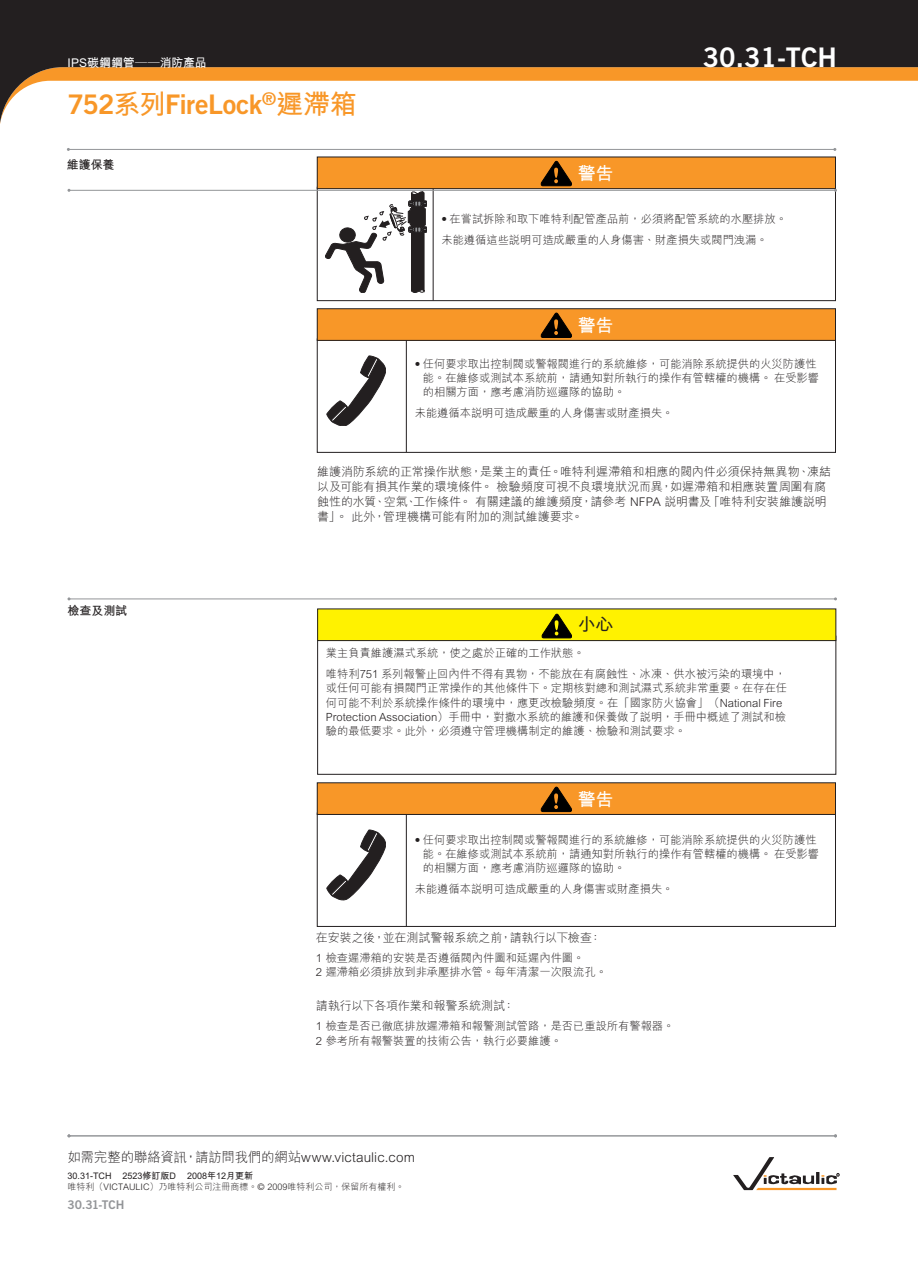
<style>
.page{position:relative;width:918px;height:1263px;background:#fff}
.page>*{position:absolute;margin:0;border:0;box-sizing:border-box;transform-origin:0 0}
.Product_Head{font:27px "Trade Gothic LT Std Bd 2";letter-spacing:-.02em;color:#f89728}
.Number_Head{font:27px "Trade Gothic LT Std Bd 2";color:#fff}
.Warning{font:700 18px "M Hei";color:#fff}
.Warning-2{font:700 18px "M Hei";color:#231f20}
.Body{font:300 13.5px "M Hei";letter-spacing:-.005em;color:#231f20}
.Body-2{font:300 12px/15px "M Hei";letter-spacing:-.005em;color:#231f20}
.Footers{font:700 12px "M Hei";letter-spacing:-.01em;color:#fff}
.Head_2{font:700 12px "M Hei";letter-spacing:-.005em;color:#231f20}
.Page_Number_L{font:12px "Trade Gothic LT Std Bd 2";letter-spacing:-.01em;color:#939598}
.CellBody_bold{font:300 11.25px/14.2px "M Hei";color:#231f20}
.Body-3{font:300 11.25px "M Hei";color:#231f20}
.Trademark{font:300 9px "M Hei";color:#231f20}
.Trademark-2{font:700 9px "M Hei";color:#231f20}
.s1{font-family:"M Hei";font-weight:700}
.s2{font-family:"Trade Gothic LT Std"}
</style>
<div class="page">
<hr style="left:68px;top:149px;width:767px;height:1px;background:#939598">
<hr style="left:69px;top:598px;width:767px;height:1px;background:#939598">
<div style="left:317px;top:187px;width:519px;height:114px;border:1px solid #231f20"></div>
<div style="left:317px;top:157px;width:519px;height:32px;background:#f89728"></div>
<div style="left:317px;top:157px;width:519px;height:32px;border:1px solid #231f20"></div>
<svg style="left:540px;top:161px;width:32px;height:25px"></svg>
<hr style="left:433px;top:189px;width:1px;height:111px;background:#231f20">
<svg style="left:325px;top:191px;width:102px;height:102px"></svg>
<div style="left:317px;top:338px;width:519px;height:114px;border:1px solid #231f20"></div>
<div style="left:317px;top:309px;width:519px;height:31px;background:#f89728"></div>
<div style="left:317px;top:308px;width:519px;height:33px;border:1px solid #231f20"></div>
<svg style="left:540px;top:313px;width:32px;height:24px"></svg>
<svg style="left:327px;top:356px;width:59px;height:70px"></svg>
<hr style="left:406px;top:340px;width:1px;height:112px;background:#231f20">
<div style="left:318px;top:609px;width:518px;height:31px;background:#fff200"></div>
<div style="left:317px;top:608px;width:519px;height:33px;border:1px solid #231f20"></div>
<svg style="left:541px;top:613px;width:31px;height:25px"></svg>
<div style="left:317px;top:812px;width:519px;height:114px;border:1px solid #231f20"></div>
<div style="left:317px;top:782px;width:519px;height:32px;background:#f89728"></div>
<svg style="left:540px;top:786px;width:32px;height:25px"></svg>
<svg style="left:327px;top:829px;width:59px;height:70px"></svg>
<hr style="left:406px;top:814px;width:1px;height:112px;background:#231f20">
<svg style="left:0;top:0;width:918px;height:124px;fill:#231f20"></svg>
<hr style="left:69px;top:190px;width:767px;height:1px;background:#939598">
<svg style="left:733px;top:1157px;width:106px;height:32px"></svg>
<hr style="left:69px;top:1135px;width:767px;height:1px;background:#939598">
<p class="Footers" style="left:68px;top:57px;width:141px">IPS碳鋼鋼管——消防產品</p>
<p class="Number_Head" style="left:703px;top:41px;width:136px">30.31-TCH</p>
<p class="Product_Head" style="left:67px;top:87px;width:291px">752<span class="s1">系列</span>FireLock<sup>®</sup><span class="s1">遲滯箱</span></p>
<p class="Head_2" style="left:67px;top:158px;width:49px">維護保養</p>
<p class="Warning" style="left:578px;top:164px;width:37px">警告</p>
<p class="CellBody_bold" style="left:441px;top:212px;width:347px"><span class="s2">•</span> 在嘗試拆除和取下唯特利配管產品前，必須將配管系統的水壓排放。</p>
<p class="CellBody_bold" style="left:441px;top:233px;width:328px">未能遵循這些說明可造成嚴重的人身傷害、財產損失或閥門洩漏。</p>
<p class="Warning" style="left:578px;top:316px;width:37px">警告</p>
<p class="CellBody_bold" style="left:423px;top:357px;width:398px;text-indent:-8px"><span class="s2">•</span> 任何要求取出控制閥或警報閥進行的系統維修，可能消除系統提供的火災防護性能。在維修或測試本系統前，請通知對所執行的操作有管轄權的機構。 在受影響的相關方面，應考慮消防巡邏隊的協助。</p>
<p class="CellBody_bold" style="left:415px;top:406px;width:260px">未能遵循本說明可造成嚴重的人身傷害或財產損失。</p>
<p class="Head_2" style="left:68px;top:604px;width:61px">檢查及測試</p>
<p class="Body-2" style="left:317px;top:464px;width:516px">維護消防系統的正常操作狀態，是業主的責任。唯特利遲滯箱和相應的閥內件必須保持無異物、凍結以及可能有損其作業的環境條件。 檢驗頻度可視不良環境狀況而異，如遲滯箱和相應裝置周圍有腐蝕性的水質、空氣、工作條件。 有關建議的維護頻度，請參考 NFPA 說明書及「唯特利安裝維護說明書」。 此外，管理機構可能有附加的測試維護要求。</p>
<p class="Warning-2" style="left:578px;top:615px;width:37px">小心</p>
<p class="CellBody_bold" style="left:326px;top:646px;width:260px">業主負責維護濕式系統，使之處於正確的工作狀態。</p>
<p class="CellBody_bold" style="left:326px;top:667px;width:463px">唯特利751 系列報警止回內件不得有異物，不能放在有腐蝕性、冰凍、供水被污染的環境中，或任何可能有損閥門正常操作的其他條件下。定期核對總和測試濕式系統非常重要。在存在任何可能不利於系統操作條件的環境中，應更改檢驗頻度。在「國家防火協會」（National Fire Protection Association）手冊中，對撒水系統的維護和保養做了說明，手冊中概述了測試和檢驗的最低要求。此外，必須遵守管理機構制定的維護、檢驗和測試要求。</p>
<p class="Warning" style="left:578px;top:790px;width:37px">警告</p>
<p class="CellBody_bold" style="left:423px;top:832px;width:398px;text-indent:-8px"><span class="s2">•</span> 任何要求取出控制閥或警報閥進行的系統維修，可能消除系統提供的火災防護性能。在維修或測試本系統前，請通知對所執行的操作有管轄權的機構。 在受影響的相關方面，應考慮消防巡邏隊的協助。</p>
<p class="CellBody_bold" style="left:415px;top:882px;width:260px">未能遵循本說明可造成嚴重的人身傷害或財產損失。</p>
<p class="Body-2" style="left:316px;top:930px;width:287px">在安裝之後，並在測試警報系統之前，請執行以下檢查：</p>
<p class="Body-3" style="left:316px;top:951px;width:270px">1 檢查遲滯箱的安裝是否遵循閥內件圖和延遲內件圖。</p>
<p class="Body-3" style="left:316px;top:966px;width:292px">2 遲滯箱必須排放到非承壓排水管。每年清潔一次限流孔。</p>
<p class="Body-2" style="left:316px;top:998px;width:200px">請執行以下各項作業和報警系統測試：</p>
<p class="Body-3" style="left:316px;top:1020px;width:360px">1 檢查是否已徹底排放遲滯箱和報警測試管路，是否已重設所有警報器。</p>
<p class="Body-3" style="left:316px;top:1034px;width:247px">2 參考所有報警裝置的技術公告，執行必要維護。</p>
<p class="Body" style="left:68px;top:1149px;width:349px">如需完整的聯絡資訊，請訪問我們的網站www.victaulic.com</p>
<p class="Trademark-2" style="left:68px;top:1170px;width:187px">30.31-TCH 2523修訂版D 2008年12月更新</p>
<p class="Trademark" style="left:68px;top:1181px;width:338px">唯特利（VICTAULIC）乃唯特利公司注冊商標。<span class="s2">©</span> 2009唯特利公司，保留所有權利。</p>
<p class="Page_Number_L" style="left:68px;top:1196px;width:59px">30.31-TCH</p>
</div>
